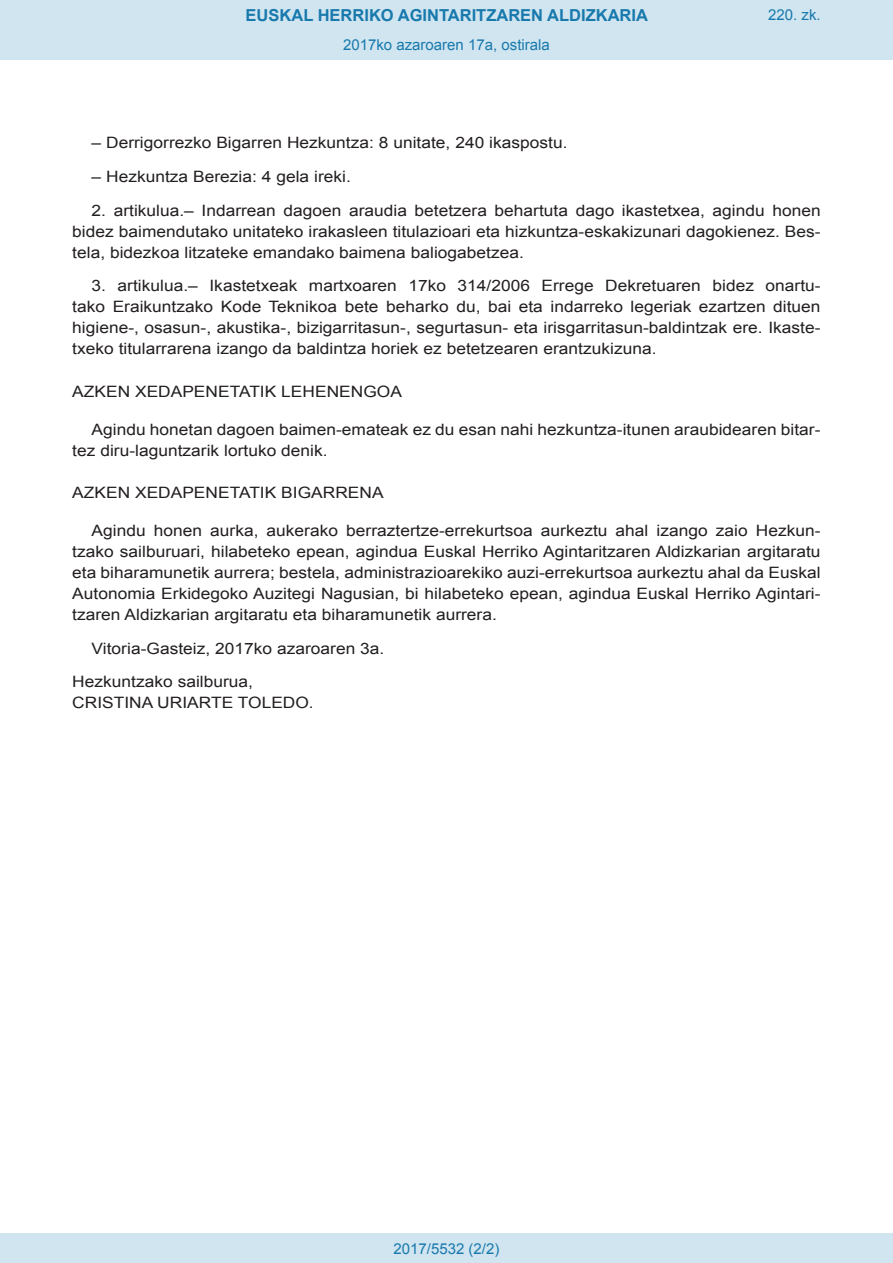
<style>
.page{position:relative;width:893px;height:1263px;background:#fff}
.page>*{position:absolute;margin:0;border:0;box-sizing:border-box;transform-origin:0 0}
.t1{font:700 16.5px "Arial";color:#1879ad}
.BOPVDetalle{font:15.6px/21px "Arial";color:#231f20;text-align:justify;scale:1.11 1}
.BOPVDisposicion{font:15.6px "Arial";color:#231f20;scale:1.11 1}
.BOPVFirmaLugFec{font:15.6px "Arial";color:#231f20;scale:1.11 1}
.BOPVFirmaNombre{font:15.6px "Arial";color:#231f20;scale:1.11 1}
.BOPVFirmaPuesto{font:15.6px "Arial";color:#231f20;scale:1.11 1}
.Paginacion_Centro{font:15px "Arial";color:#1879ad}
</style>
<div class="page">
<div style="left:0;top:0;width:893px;height:60px;background:#d0e5f0"></div>
<div style="left:0;top:1233px;width:893px;height:30px;background:#d0e5f0"></div>
<p class="t1" style="left:246px;top:4px;width:404px">EUSKAL HERRIKO AGINTARITZAREN ALDIZKARIA</p>
<p class="Paginacion_Centro" style="left:343px;top:35px;width:208px">2017ko azaroaren 17a, ostirala</p>
<p class="Paginacion_Centro" style="left:768px;top:5px;width:54px">220. zk.</p>
<p class="BOPVDetalle" style="left:92px;top:132px;width:430px">– Derrigorrezko Bigarren Hezkuntza: 8 unitate, 240 ikaspostu.</p>
<p class="BOPVDetalle" style="left:92px;top:166px;width:235px">– Hezkuntza Berezia: 4 gela ireki.</p>
<p class="BOPVDetalle" style="left:72px;top:200px;width:676px;text-indent:19px">2. artikulua.– Indarrean dagoen araudia betetzera behartuta dago ikastetxea, agindu honen bidez baimendutako unitateko irakasleen titulazioari eta hizkuntza-eskakizunari dagokienez. Bes&shy;tela, bidezkoa litzateke emandako baimena baliogabetzea.</p>
<p class="BOPVDetalle" style="left:72px;top:276px;width:676px;text-indent:19px">3. artikulua.– Ikastetxeak martxoaren 17ko 314/2006 Errege Dekretuaren bidez onartu&shy;tako Eraikuntzako Kode Teknikoa bete beharko du, bai eta indarreko legeriak ezartzen dituen higiene-, osasun-, akustika-, bizigarritasun-, segurtasun- eta irisgarritasun-baldintzak ere. Ikaste&shy;txeko titularrarena izango da baldintza horiek ez betetzearen erantzukizuna.</p>
<p class="BOPVDisposicion" style="left:72px;top:381px;width:298px">AZKEN XEDAPENETATIK LEHENENGOA</p>
<p class="BOPVDetalle" style="left:72px;top:419px;width:676px;text-indent:19px">Agindu honetan dagoen baimen-emateak ez du esan nahi hezkuntza-itunen araubidearen bitar&shy;tez diru-laguntzarik lortuko denik.</p>
<p class="BOPVDisposicion" style="left:72px;top:482px;width:282px">AZKEN XEDAPENETATIK BIGARRENA</p>
<p class="BOPVDetalle" style="left:72px;top:520px;width:676px;text-indent:19px">Agindu honen aurka, aukerako berraztertze-errekurtsoa aurkeztu ahal izango zaio Hezkun&shy;tzako sailburuari, hilabeteko epean, agindua Euskal Herriko Agintaritzaren Aldizkarian argitaratu eta biharamunetik aurrera; bestela, administrazioarekiko auzi-errekurtsoa aurkeztu ahal da Euskal Autonomia Erkidegoko Auzitegi Nagusian, bi hilabeteko epean, agindua Euskal Herriko Agintari&shy;tzaren Aldizkarian argitaratu eta biharamunetik aurrera.</p>
<p class="BOPVFirmaLugFec" style="left:92px;top:638px;width:265px">Vitoria-Gasteiz, 2017ko azaroaren 3a.</p>
<p class="BOPVFirmaPuesto" style="left:72px;top:672px;width:164px">Hezkuntzako sailburua,</p>
<p class="BOPVFirmaNombre" style="left:72px;top:693px;width:219px">CRISTINA URIARTE TOLEDO.</p>
<p class="Paginacion_Centro" style="left:393px;top:1238px;width:107px">2017/5532 (2/2)</p>
</div>
